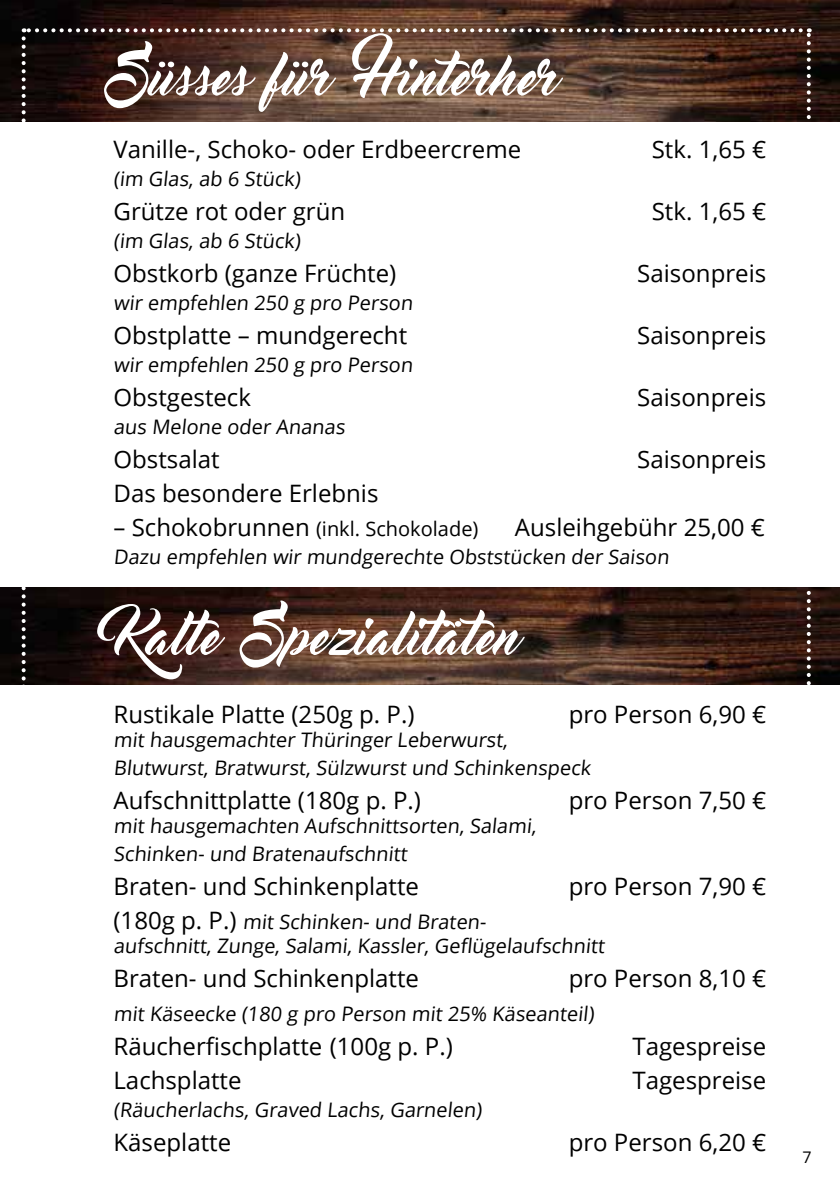
<style>
.page{position:relative;width:840px;height:1191px;background:#fff}
.page>*{position:absolute;margin:0;border:0;box-sizing:border-box;transform-origin:0 0}
.t1{font:50px "Master Of Break";color:#fff}
.t2{font:24px "Open Sans";color:#000}
.t3{font:20px/28px "Open Sans";color:#000}
.t4{font:16px "Open Sans";color:#000}
.s1{font-size:24px}
</style>
<div class="page">
<img style="left:0;top:0;width:839px;height:122px">
<img style="left:0;top:587px;width:839px;height:98px">
<svg style="left:22px;top:38px;width:4px;height:647px"></svg>
<svg style="left:806px;top:28px;width:4px;height:657px"></svg>
<svg style="left:24px;top:28px;width:776px;height:4px"></svg>
<h1 class="t1" style="left:113px;top:49px;width:442px">Süsses für Hinterher</h1>
<p class="t2" style="left:113px;top:132px;width:409px">Vanille-, Schoko- oder Erdbeercreme</p>
<p class="t2" style="left:651px;top:132px;width:116px">Stk. 1,65 €</p>
<p class="t3" style="left:113px;top:164px;width:191px">(im Glas, ab 6 Stück)</p>
<p class="t2" style="left:113px;top:194px;width:233px">Grütze rot oder grün</p>
<p class="t2" style="left:651px;top:194px;width:116px">Stk. 1,65 €</p>
<p class="t3" style="left:113px;top:226px;width:191px">(im Glas, ab 6 Stück)</p>
<p class="t2" style="left:113px;top:256px;width:284px">Obstkorb (ganze Früchte)</p>
<p class="t2" style="left:637px;top:256px;width:130px">Saisonpreis</p>
<p class="t3" style="left:113px;top:288px;width:303px">wir empfehlen 250 g pro Person</p>
<p class="t2" style="left:113px;top:318px;width:295px">Obstplatte – mundgerecht</p>
<p class="t2" style="left:637px;top:318px;width:130px">Saisonpreis</p>
<p class="t3" style="left:113px;top:350px;width:303px">wir empfehlen 250 g pro Person</p>
<p class="t2" style="left:113px;top:380px;width:139px">Obstgesteck</p>
<p class="t2" style="left:637px;top:380px;width:130px">Saisonpreis</p>
<p class="t3" style="left:113px;top:412px;width:235px">aus Melone oder Ananas</p>
<p class="t2" style="left:113px;top:442px;width:108px">Obstsalat</p>
<p class="t2" style="left:637px;top:442px;width:130px">Saisonpreis</p>
<p class="t2" style="left:113px;top:476px;width:266px">Das besondere Erlebnis</p>
<p class="t3" style="left:113px;top:514px;width:366px"><span class="s1">– Schokobrunnen</span> (inkl. Schokolade)</p>
<p class="t2" style="left:514px;top:510px;width:251px">Ausleihgebühr 25,00 €</p>
<p class="t3" style="left:113px;top:542px;width:559px">Dazu empfehlen wir mundgerechte Obststücken der Saison</p>
<h1 class="t1" style="left:113px;top:608px;width:403px">Kalte Spezialitäten</h1>
<p class="t2" style="left:113px;top:698px;width:302px">Rustikale Platte (250g p. P.)</p>
<p class="t2" style="left:568px;top:698px;width:199px">pro Person 6,90 €</p>
<p class="t3" style="left:113px;top:725px;width:481px">mit hausgemachter Thüringer Leberwurst,<br>Blutwurst, Bratwurst, Sülzwurst und Schinkenspeck</p>
<p class="t2" style="left:113px;top:784px;width:309px">Aufschnittplatte (180g p. P.)</p>
<p class="t2" style="left:568px;top:784px;width:199px">pro Person 7,50 €</p>
<p class="t3" style="left:113px;top:811px;width:427px">mit hausgemachten Aufschnittsorten, Salami,<br>Schinken- und Bratenaufschnitt</p>
<p class="t2" style="left:113px;top:870px;width:307px">Braten- und Schinkenplatte</p>
<p class="t2" style="left:568px;top:870px;width:199px">pro Person 7,90 €</p>
<p class="t3" style="left:113px;top:909px;width:495px;line-height:24px"><span class="s1">(180g p. P.)</span> mit Schinken- und Braten-<br>aufschnitt, Zunge, Salami, Kassler, Geflügelaufschnitt</p>
<p class="t2" style="left:113px;top:962px;width:307px">Braten- und Schinkenplatte</p>
<p class="t2" style="left:568px;top:962px;width:199px">pro Person 8,10 €</p>
<p class="t3" style="left:113px;top:999px;width:484px">mit Käseecke (180 g pro Person mit 25% Käseanteil)</p>
<p class="t2" style="left:113px;top:1030px;width:340px">Räucherfischplatte (100g p. P.)</p>
<p class="t2" style="left:632px;top:1030px;width:135px">Tagespreise</p>
<p class="t2" style="left:113px;top:1064px;width:129px">Lachsplatte</p>
<p class="t2" style="left:632px;top:1064px;width:135px">Tagespreise</p>
<p class="t3" style="left:113px;top:1095px;width:372px">(Räucherlachs, Graved Lachs, Garnelen)</p>
<p class="t2" style="left:113px;top:1126px;width:119px">Käseplatte</p>
<p class="t2" style="left:568px;top:1126px;width:199px">pro Person 6,20 €</p>
<p class="t4" style="left:802px;top:1145px;width:11px">7</p>
</div>
